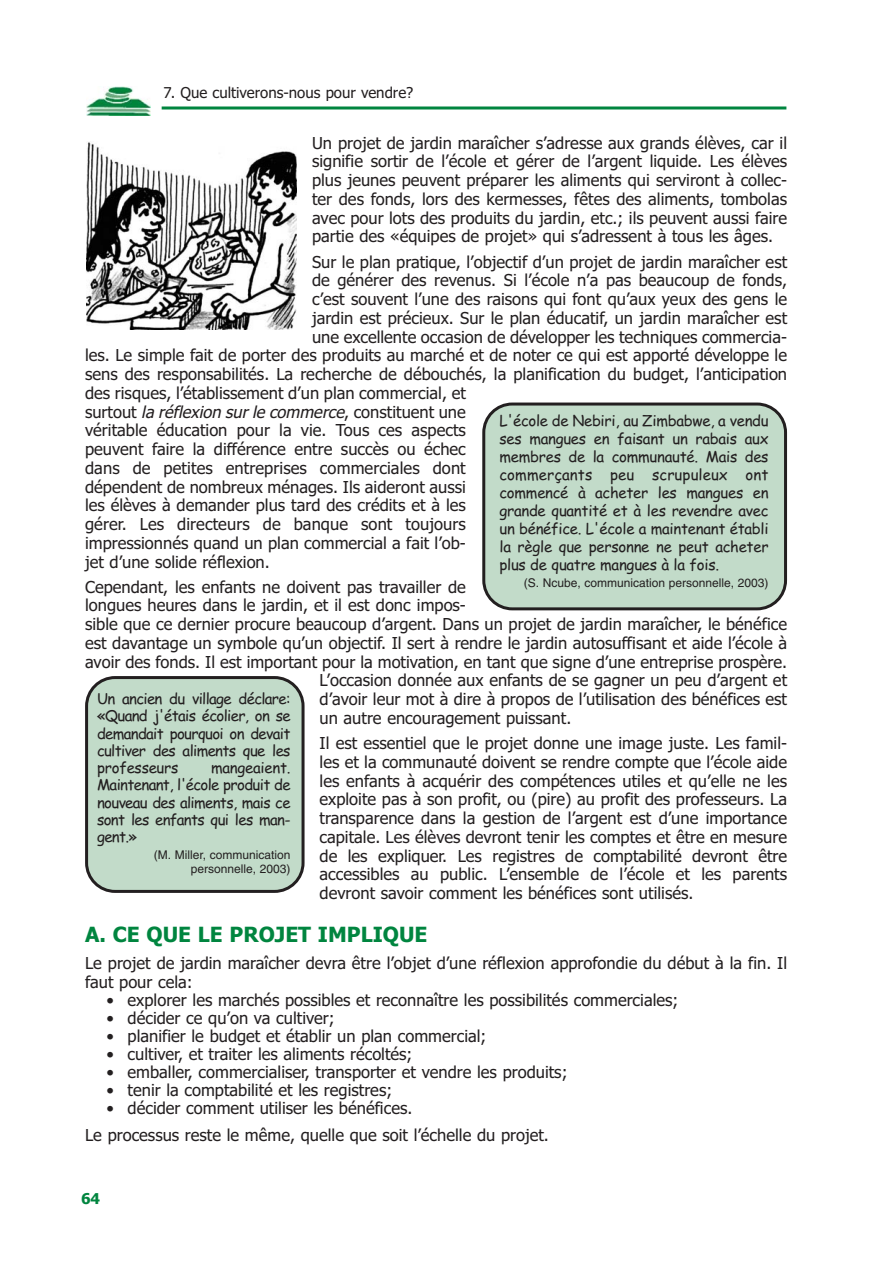
<style>
.page{position:relative;width:893px;height:1263px;background:#fff}
.page>*{position:absolute;margin:0;border:0;box-sizing:border-box;transform-origin:0 0}
.t1{font:700 21px "Tahoma";color:#00853f}
.t2{font:16.5px/18.8px "Tahoma";color:#231f20;text-align:justify}
.t3{font:italic 16.5px "Tahoma";color:#231f20}
.t4{font:15px/18px "Comic Sans MS";letter-spacing:-.045em;color:#231f20;text-align:justify}
.t5{font:15px "Tahoma";color:#231f20}
.t6{font:700 15px "Tahoma";color:#00853f}
.t7{font:12px/14.4px "Helvetica";color:#231f20;text-align:right}
.s1{font-style:normal}
</style>
<div class="page">
<svg style="left:162px;top:106px;width:624px;height:4px;background:#3fa36e"></svg>
<svg style="left:86px;top:86px;width:65px;height:30px"></svg>
<img style="left:86px;top:142px;width:211px;height:187px">
<div style="left:482px;top:403px;width:305px;height:207px;background:#c2dbc9"></div>
<svg style="left:85px;top:676px;width:219px;height:217px;background:#bad1c1"></svg>
<p class="t5" style="left:164px;top:87px;width:251px">7. Que cultiverons-nous pour vendre?</p>
<p class="t2" style="left:312px;top:135px;width:476px">Un projet de jardin maraîcher s’adresse aux grands élèves, car il signifie sortir de l’école et gérer de l’argent liquide. Les élèves plus jeunes peuvent préparer les aliments qui serviront à collec&shy;ter des fonds, lors des kermesses, fêtes des aliments, tombolas avec pour lots des produits du jardin, etc.; ils peuvent aussi faire partie des «équipes de projet» qui s’adressent à tous les âges.</p>
<p class="t2" style="left:312px;top:254px;width:476px">Sur le plan pratique, l’objectif d’un projet de jardin maraîcher est</p>
<p class="t2" style="left:312px;top:272px;width:476px">de générer des revenus. Si l’école n’a pas beaucoup de fonds,</p>
<p class="t2" style="left:312px;top:291px;width:476px">c’est souvent l’une des raisons qui font qu’aux yeux des gens le</p>
<p class="t2" style="left:312px;top:310px;width:476px">jardin est précieux. Sur le plan éducatif, un jardin maraîcher est</p>
<p class="t2" style="left:312px;top:329px;width:476px">une excellente occasion de développer les techniques commercia-</p>
<p class="t2" style="left:85px;top:347px;width:703px">les. Le simple fait de porter des produits au marché et de noter ce qui est apporté développe le</p>
<p class="t2" style="left:85px;top:366px;width:703px">sens des responsabilités. La recherche de débouchés, la planification du budget, l’anticipation</p>
<p class="t2" style="left:85px;top:385px;width:382px">des risques, l’établissement d’un plan commercial, et</p>
<p class="t3" style="left:85px;top:405px;width:382px"><span class="s1">surtout</span> la réflexion sur le commerce<span class="s1">, constituent une</span></p>
<p class="t2" style="left:85px;top:422px;width:382px">véritable éducation pour la vie. Tous ces aspects</p>
<p class="t2" style="left:85px;top:441px;width:382px">peuvent faire la différence entre succès ou échec</p>
<p class="t2" style="left:85px;top:460px;width:382px">dans de petites entreprises commerciales dont</p>
<p class="t2" style="left:85px;top:479px;width:382px">dépendent de nombreux ménages. Ils aideront aussi</p>
<p class="t2" style="left:85px;top:497px;width:382px">les élèves à demander plus tard des crédits et à les</p>
<p class="t2" style="left:85px;top:516px;width:382px">gérer. Les directeurs de banque sont toujours</p>
<p class="t2" style="left:85px;top:535px;width:382px">impressionnés quand un plan commercial a fait l’ob-</p>
<p class="t2" style="left:85px;top:554px;width:186px">jet d’une solide réflexion.</p>
<p class="t2" style="left:85px;top:579px;width:382px">Cependant, les enfants ne doivent pas travailler de</p>
<p class="t2" style="left:85px;top:598px;width:382px">longues heures dans le jardin, et il est donc impos-</p>
<p class="t2" style="left:85px;top:616px;width:703px">sible que ce dernier procure beaucoup d’argent. Dans un projet de jardin maraîcher, le bénéfice</p>
<p class="t2" style="left:85px;top:635px;width:703px">est davantage un symbole qu’un objectif. Il sert à rendre le jardin autosuffisant et aide l’école à</p>
<p class="t2" style="left:85px;top:654px;width:703px">avoir des fonds. Il est important pour la motivation, en tant que signe d’une entreprise prospère.</p>
<p class="t2" style="left:319px;top:673px;width:469px">L’occasion donnée aux enfants de se gagner un peu d’argent et</p>
<p class="t2" style="left:319px;top:691px;width:469px">d’avoir leur mot à dire à propos de l’utilisation des bénéfices est</p>
<p class="t2" style="left:319px;top:710px;width:253px">un autre encouragement puissant.</p>
<p class="t2" style="left:319px;top:735px;width:469px">Il est essentiel que le projet donne une image juste. Les famil&shy;les et la communauté doivent se rendre compte que l’école aide les enfants à acquérir des compétences utiles et qu’elle ne les exploite pas à son profit, ou (pire) au profit des professeurs. La transparence dans la gestion de l’argent est d’une importance capitale. Les élèves devront tenir les comptes et être en mesure de les expliquer. Les registres de comptabilité devront être accessibles au public. L’ensemble de l’école et les parents devront savoir comment les bénéfices sont utilisés.</p>
<p class="t1" style="left:85px;top:926px;width:344px">A. CE QUE LE PROJET IMPLIQUE</p>
<p class="t2" style="left:85px;top:955px;width:703px">Le projet de jardin maraîcher devra être l’objet d’une réflexion approfondie du début à la fin. Il faut pour cela:</p>
<p class="t2" style="left:106px;top:992px;width:573px">• explorer les marchés possibles et reconnaître les possibilités commerciales;</p>
<p class="t2" style="left:106px;top:1010px;width:230px">• décider ce qu’on va cultiver;</p>
<p class="t2" style="left:106px;top:1028px;width:381px">• planifier le budget et établir un plan commercial;</p>
<p class="t2" style="left:106px;top:1046px;width:307px">• cultiver, et traiter les aliments récoltés;</p>
<p class="t2" style="left:106px;top:1064px;width:462px">• emballer, commercialiser, transporter et vendre les produits;</p>
<p class="t2" style="left:106px;top:1082px;width:287px">• tenir la comptabilité et les registres;</p>
<p class="t2" style="left:85px;top:1096px;width:465px;line-height:27.3px;text-indent:21px">• décider comment utiliser les bénéfices.<br>Le processus reste le même, quelle que soit l’échelle du projet.</p>
<p class="t4" style="left:499px;top:413px;width:270px">L'école de Nebiri, au Zimbabwe, a vendu ses mangues en faisant un rabais aux membres de la communauté. Mais des commerçants peu scrupuleux ont commencé à acheter les mangues en grande quantité et à les revendre avec un bénéfice. L'école a maintenant établi la règle que personne ne peut acheter plus de quatre mangues à la fois.</p>
<p class="t7" style="left:523px;top:576px;width:246px">(S. Ncube, communication personnelle, 2003)</p>
<p class="t4" style="left:97px;top:692px;width:195px;line-height:17.2px">Un ancien du village déclare: «Quand j'étais écolier, on se demandait pourquoi on devait cultiver des aliments que les professeurs</p>
<p class="t4" style="left:97px;top:761px;width:195px;line-height:17.2px;text-indent:114px">mangeaient.<br>Maintenant, l'école produit de nouveau des aliments, mais ce sont les enfants qui les man&shy;gent.»</p>
<p class="t7" style="left:154px;top:848px;width:138px">(M. Miller, communication personnelle, 2003)</p>
<p class="t6" style="left:81px;top:1193px;width:21px">64</p>
</div>
